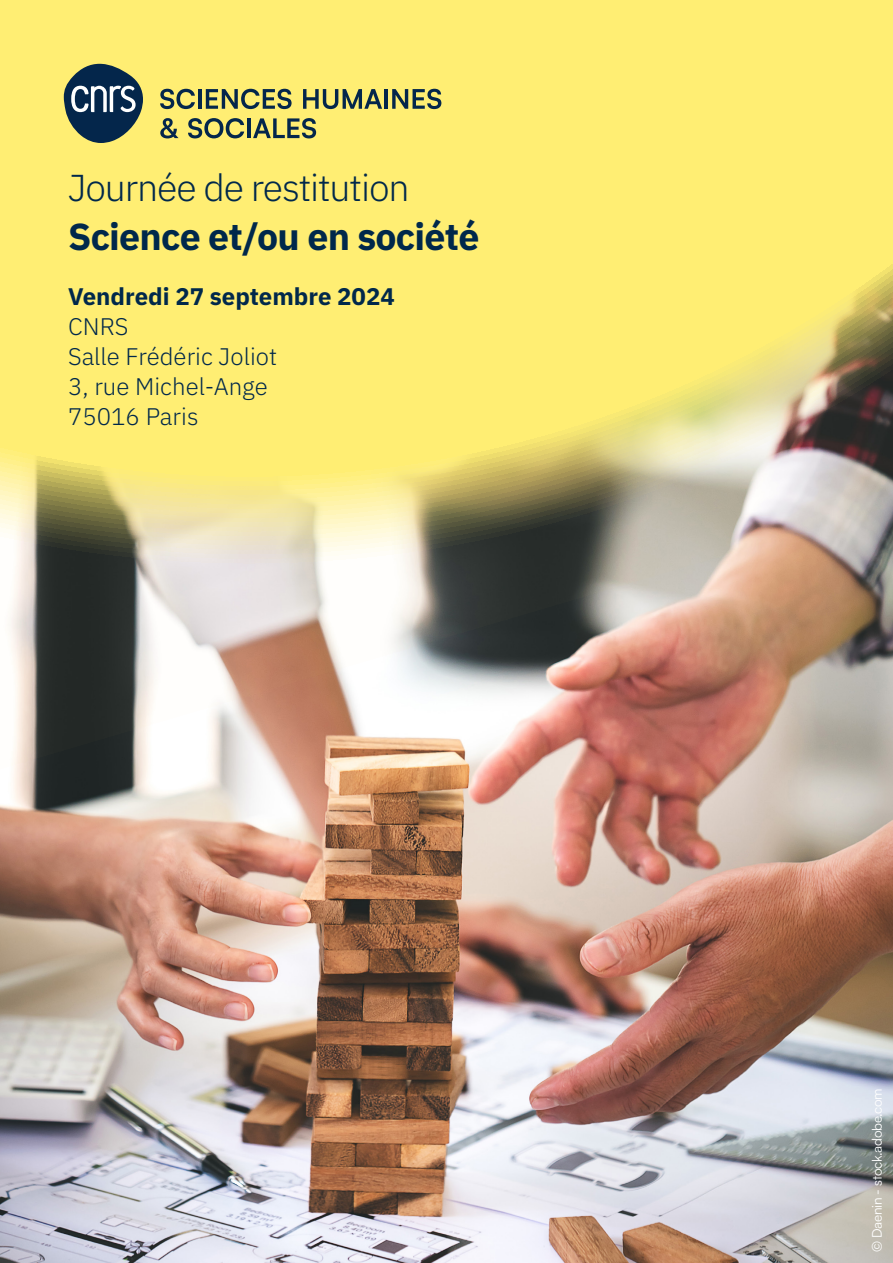
<style>
.page{position:relative;width:893px;height:1263px;background:#fff}
.page>*{position:absolute;margin:0;border:0;box-sizing:border-box;transform-origin:0 0}
.t1{font:700 37.5px "IBM Plex Sans";letter-spacing:-.02em;color:#00284b}
.t2{font:300 37.5px "IBM Plex Sans";letter-spacing:-.03em;color:#00284b}
.t3{font:300 24px "IBM Plex Sans";color:#00284b}
.t4{font:700 24px "IBM Plex Sans";color:#00284b}
.Titre_1{font:13.5px "Satoshi";letter-spacing:-.02em;color:#fff}
</style>
<div class="page">
<img style="left:0;top:770px;width:893px;height:493px">
<img style="left:0;top:0;width:893px;height:770px">
<svg style="left:64px;top:64px;width:79px;height:79px;background:#586b67"></svg>
<svg style="left:160px;top:89px;width:35px;height:20px"></svg>
<hr style="left:198px;top:89px;width:3px;height:20px;background:#04264b">
<svg style="left:206px;top:89px;width:86px;height:20px;background:#8c9260"></svg>
<svg style="left:303px;top:89px;width:79px;height:20px;background:#919661"></svg>
<hr style="left:384px;top:89px;width:4px;height:20px;background:#04264b">
<svg style="left:392px;top:89px;width:49px;height:20px"></svg>
<svg style="left:160px;top:118px;width:19px;height:20px"></svg>
<svg style="left:188px;top:118px;width:56px;height:20px"></svg>
<hr style="left:247px;top:118px;width:4px;height:20px;background:#04264b">
<svg style="left:253px;top:118px;width:63px;height:20px"></svg>
<p class="t2" style="left:68px;top:159px;width:343px">Journée de restitution</p>
<p class="t1" style="left:68px;top:207px;width:413px">Science et/ou en société</p>
<p class="t4" style="left:68px;top:277px;width:328px">Vendredi 27 septembre 2024</p>
<p class="t3" style="left:68px;top:308px;width:62px">CNRS</p>
<p class="t3" style="left:68px;top:338px;width:211px">Salle Frédéric Joliot</p>
<p class="t3" style="left:68px;top:368px;width:201px">3, rue Michel-Ange</p>
<p class="t3" style="left:68px;top:398px;width:132px">75016 Paris</p>
<p class="Titre_1" style="left:868px;top:1252px;width:165px;rotate:-90deg">© Daenin - stock.adobe.com</p>
</div>
